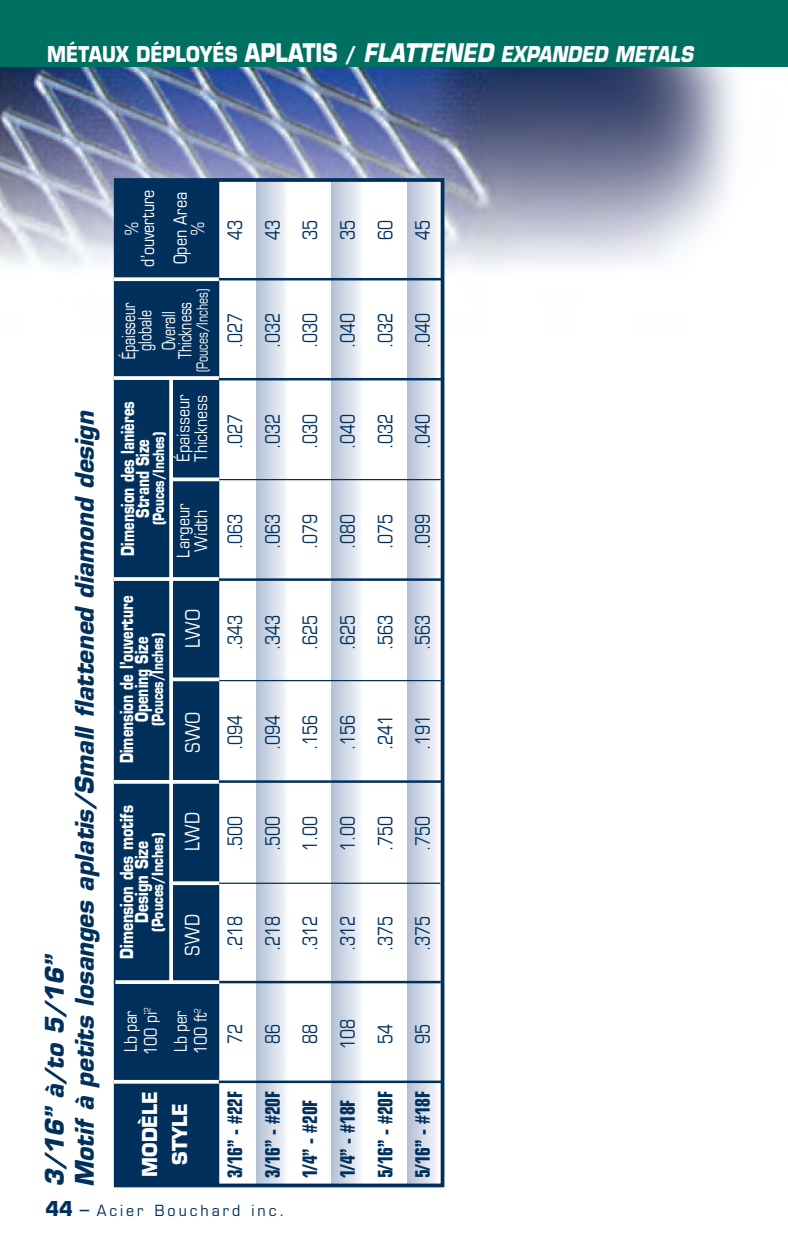
<style>
.page{position:relative;width:788px;height:1260px;background:#fff}
.page>*{position:absolute;margin:0;border:0;box-sizing:border-box;transform-origin:0 0}
.t1{font:italic 700 25px/30px "Eurostile";color:#00305b;scale:.95 1}
.t2{font:700 21.25px "Eurostile";color:#fff;scale:.85 1}
.t3{font:condensed 20px/37.5px "Eurostile";color:#00305b;text-align:justify;scale:.9 1}
.t4{font:700 condensed 20px/37.5px "Eurostile";color:#00305b;scale:.88 1}
.t5{font:condensed 20px "Eurostile";color:#fff}
.t6{font:700 20px/30px "Eurostile";color:#fff;text-align:center;scale:.95 1}
.t7{font:700 17.5px/15px "Eurostile";color:#fff;text-align:center;scale:.75 1}
.t8{font:17.5px/16.2px "Eurostile";color:#fff;text-align:center;scale:.71 1}
.t9{font:condensed 17.5px/17.5px "Eurostile";color:#fff;text-align:center}
.t10{font:700 17.5px "Eurostile";color:#fff;scale:.8 1}
.t11{font:condensed 17.5px/20px "Eurostile";color:#fff;scale:.95 1}
.t12{font:17.5px/16.2px "Eurostile";color:#fff;text-align:center;scale:.82 1}
.t13{font:700 15px "Eurostile";color:#fff;scale:.75 1}
.t14{font:15px "Eurostile";letter-spacing:.205em;color:#00305b;scale:.95 1}
.t15{font:700 15px "Eurostile";color:#fff;scale:.8 1}
.t16{font:15px "Eurostile";color:#fff;scale:.71 1}
.s1{font-size:25px}
.s2{font-style:italic;font-size:25px}
.s3{font-style:italic}
.s4{font-weight:700;font-size:20px}
.s5{font-size:20px}
</style>
<div class="page">
<img style="left:0;top:68px;width:736px;height:283px">
<div style="left:0;top:0;width:788px;height:68px;background:#007161"></div>
<div style="left:115px;top:180px;width:325px;height:287px;background:#fff"></div>
<div style="left:117px;top:180px;width:99px;height:1005px;background:#00305b"></div>
<div style="left:407px;top:180px;width:30px;height:1004px;background:linear-gradient(to right,#b1bfd5,#eff2f6)"></div>
<svg style="left:257px;top:183px;width:29px;height:999px;background:#d2dae6"></svg>
<svg style="left:332px;top:183px;width:29px;height:999px;background:#d2dae6"></svg>
<div style="left:114px;top:178px;width:330px;height:1009px;border:4px solid #00305b"></div>
<hr style="left:114px;top:1081px;width:327px;height:2px;background:#00305b">
<hr style="left:114px;top:981px;width:327px;height:2px;background:#00305b">
<hr style="left:114px;top:883px;width:326px;height:1px;background:#00305b">
<hr style="left:114px;top:680px;width:327px;height:1px;background:#00305b">
<hr style="left:114px;top:578px;width:327px;height:3px;background:#00305b">
<hr style="left:114px;top:479px;width:326px;height:1px;background:#00305b">
<hr style="left:114px;top:378px;width:327px;height:2px;background:#00305b">
<hr style="left:114px;top:278px;width:327px;height:2px;background:#00305b">
<hr style="left:114px;top:780px;width:327px;height:3px;background:#00305b">
<hr style="left:215px;top:181px;width:4px;height:1005px;background:#00305b">
<svg style="left:169px;top:380px;width:4px;height:600px;background:#eef1f4"></svg>
<svg style="left:115px;top:980px;width:104px;height:4px"></svg>
<svg style="left:114px;top:780px;width:105px;height:4px"></svg>
<hr style="left:172px;top:678px;width:47px;height:3px;background:#fff">
<hr style="left:171px;top:478px;width:48px;height:3px;background:#fff">
<svg style="left:114px;top:277px;width:105px;height:4px"></svg>
<svg style="left:114px;top:1080px;width:105px;height:4px"></svg>
<svg style="left:171px;top:881px;width:48px;height:4px"></svg>
<svg style="left:114px;top:577px;width:105px;height:4px"></svg>
<svg style="left:114px;top:376px;width:105px;height:4px"></svg>
<p class="t2" style="left:47px;top:47px;width:761px">MÉTAUX DÉPLOYÉS <span class="s1">APLATIS</span> / <span class="s2">FLATTENED</span> <span class="s3">EXPANDED METALS</span></p>
<p class="t1" style="left:42px;top:1187px;width:819px;rotate:-90deg">3/16” à/to 5/16”<br>Motif à petits losanges aplatis/Small flattened diamond design</p>
<p class="t12" style="left:125px;top:267px;width:95px;rotate:-90deg">% d’ouverture</p>
<p class="t12" style="left:173px;top:264px;width:89px;line-height:17.5px;rotate:-90deg">Open Area %</p>
<p class="t16" style="left:196px;top:372px;width:119px;rotate:-90deg">(Pouces/Inches)</p>
<p class="t8" style="left:122px;top:359px;width:81px;rotate:-90deg">Épaisseur globale</p>
<p class="t8" style="left:162px;top:359px;width:82px;rotate:-90deg">Overall<br>Thickness</p>
<p class="t9" style="left:176px;top:462px;width:69px;text-align:left;rotate:-90deg">Épaisseur<br>Thickness</p>
<p class="t7" style="left:122px;top:556px;width:208px;rotate:-90deg">Dimension des lanières<br>Strand Size</p>
<p class="t13" style="left:153px;top:525px;width:126px;rotate:-90deg">(Pouces/Inches)</p>
<p class="t9" style="left:176px;top:558px;width:55px;rotate:-90deg">Largeur<br>Width</p>
<p class="t7" style="left:121px;top:763px;width:225px;rotate:-90deg">Dimension de l’ouverture<br>Opening Size</p>
<p class="t13" style="left:152px;top:726px;width:126px;rotate:-90deg">(Pouces/Inches)</p>
<p class="t10" style="left:120px;top:959px;width:194px;rotate:-90deg">Dimension des motifs</p>
<p class="t10" style="left:135px;top:923px;width:104px;rotate:-90deg">Design Size</p>
<p class="t15" style="left:152px;top:932px;width:126px;rotate:-90deg">(Pouces/Inches)</p>
<p class="t5" style="left:185px;top:648px;width:41px;rotate:-90deg">LWO</p>
<p class="t5" style="left:185px;top:753px;width:43px;rotate:-90deg">SWO</p>
<p class="t5" style="left:185px;top:851px;width:41px;rotate:-90deg">LWD</p>
<p class="t5" style="left:185px;top:956px;width:43px;rotate:-90deg">SWD</p>
<p class="t3" style="left:218px;top:240px;width:24px;rotate:-90deg">43<br>43<br>35<br>35<br>60<br>45</p>
<p class="t3" style="left:218px;top:348px;width:40px;rotate:-90deg">.027 .032 .030 .040 .032 .040</p>
<p class="t3" style="left:218px;top:449px;width:40px;rotate:-90deg">.027 .032 .030 .040 .032 .040</p>
<p class="t3" style="left:218px;top:549px;width:40px;rotate:-90deg">.063 .063 .079 .080 .075 .099</p>
<p class="t3" style="left:218px;top:650px;width:40px;rotate:-90deg">.343 .343 .625 .625 .563 .563</p>
<p class="t3" style="left:218px;top:750px;width:40px;rotate:-90deg">.094 .094 .156 .156 .241 .191</p>
<p class="t3" style="left:218px;top:851px;width:40px;rotate:-90deg">.500 .500<br>1.00<br>1.00 .750 .750</p>
<p class="t3" style="left:218px;top:951px;width:40px;rotate:-90deg">.218 .218 .312 .312 .375 .375</p>
<p class="t11" style="left:122px;top:1055px;width:51px;rotate:-90deg">Lb par<br>100 pi<sup>2</sup></p>
<p class="t11" style="left:172px;top:1054px;width:50px;rotate:-90deg">Lb per<br>100 ft<sup>2</sup></p>
<p class="t6" style="left:137px;top:1177px;width:92px;rotate:-90deg">MODÈLE<br>STYLE</p>
<p class="t3" style="left:218px;top:1049px;width:35px;text-align:left;rotate:-90deg">72<br>86<br>88<br>108<br>54<br>95</p>
<p class="t4" style="left:218px;top:1178px;width:101px;rotate:-90deg">3/16” - #22F<br>3/16” - #20F<br>1/4” - #20F<br>1/4” - #18F<br>5/16” - #20F<br>5/16” - #18F</p>
<p class="t14" style="left:45px;top:1205px;width:253px"><span class="s4">44</span> <span class="s5">–</span> Acier Bouchard inc.</p>
</div>
